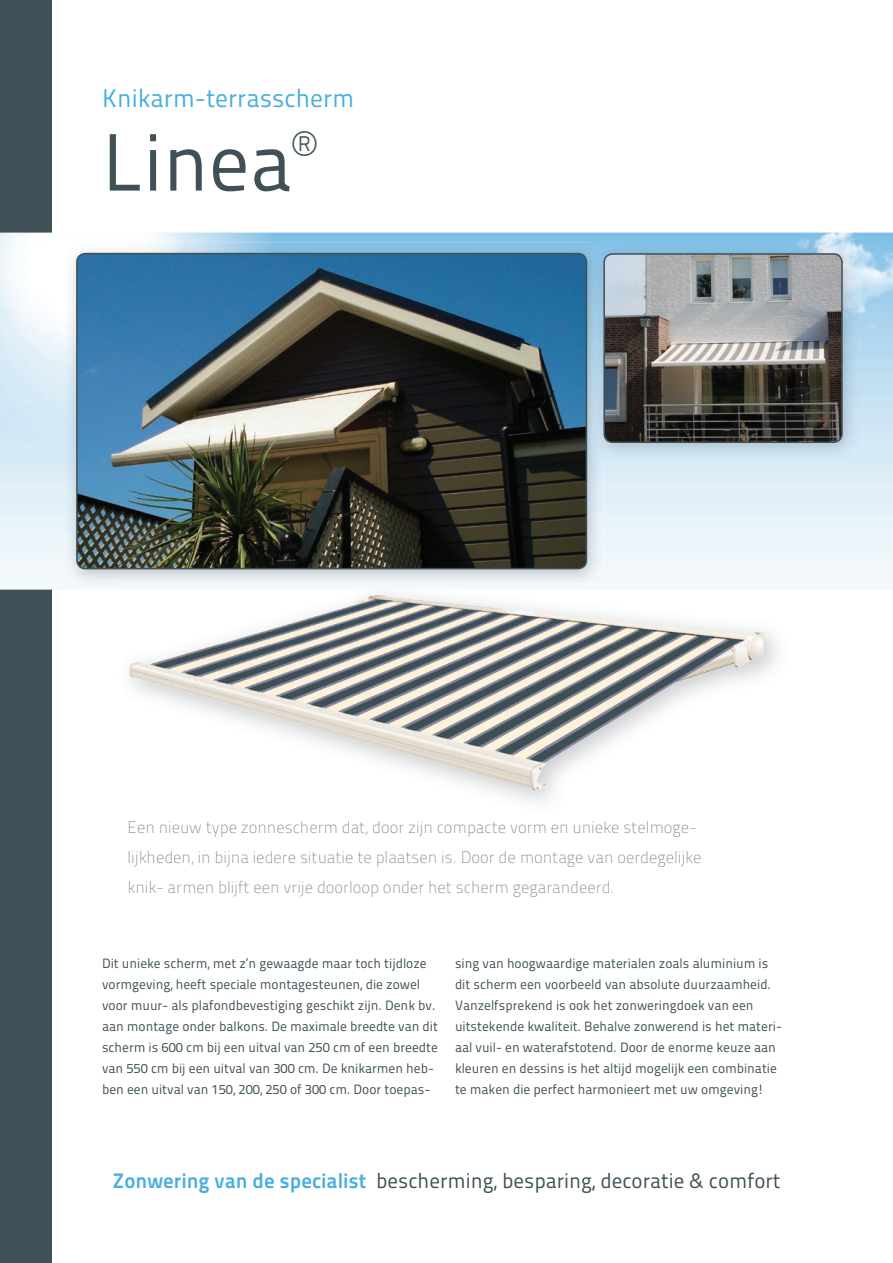
<style>
.page{position:relative;width:893px;height:1263px;background:#fff}
.page>*{position:absolute;margin:0;border:0;box-sizing:border-box;transform-origin:0 0}
.t1{font:81px "Titillium Maps 29 L 400 wt";color:#3f5056}
.t2{font:25.5px "Titillium Maps 29 L 400 wt";color:#48aede}
.t3{font:21px "Titillium Maps 29 L 400 wt";color:#3f5056}
.t4{font:16.5px/30px "Titillium Maps 29 L 1 wt";color:#738188}
.t5{font:13.5px/21px "Titillium Maps 29 L 400 wt";color:#3f5056}
.s1{font-family:"Titillium Maps 29 L 800 wt";color:#48aede}
</style>
<div class="page">
<div style="left:0;top:0;width:51px;height:1263px;background:#3f5056"></div>
<img style="left:0;top:233px;width:893px;height:357px">
<img style="left:64px;top:242px;width:377px;height:345px">
<img style="left:441px;top:242px;width:162px;height:341px">
<img style="left:76px;top:253px;width:511px;height:316px">
<img style="left:118px;top:583px;width:670px;height:219px">
<hr style="left:118px;top:583px;width:485px;height:4px;background:#f2f7fb">
<img style="left:242px;top:595px;width:138px;height:42px">
<img style="left:591px;top:243px;width:268px;height:218px">
<svg style="left:603px;top:253px;width:240px;height:190px;background:#737372"></svg>
<h2 class="t2" style="left:102px;top:79px;width:254px">Knikarm-terrasscherm</h2>
<h1 class="t1" style="left:102px;top:102px;width:216px">Linea<sup>®</sup></h1>
<p class="t4" style="left:128px;top:811px;width:575px">Een nieuw type zonnescherm dat, door zijn compacte vorm en unieke stelmoge&shy;lijkheden, in bijna iedere situatie te plaatsen is. Door de montage van oerdegelijke knik- armen blijft een vrije doorloop onder het scherm gegarandeerd.</p>
<p class="t5" style="left:102px;top:952px;width:337px">Dit unieke scherm, met z’n gewaagde maar toch tijdloze vormgeving, heeft speciale montagesteunen, die zowel voor muur- als plafondbevestiging geschikt zijn. Denk bv. aan montage onder balkons. De maximale breedte van dit scherm is 600 cm bij een uitval van 250 cm of een breedte van 550 cm bij een uitval van 300 cm. De knikarmen heb&shy;ben een uitval van 150, 200, 250 of 300 cm. Door toepas-</p>
<p class="t5" style="left:455px;top:952px;width:328px">sing van hoogwaardige materialen zoals aluminium is dit scherm een voorbeeld van absolute duurzaamheid.<br>Vanzelfsprekend is ook het zonweringdoek van een uitstekende kwaliteit. Behalve zonwerend is het materi&shy;aal vuil- en waterafstotend. Door de enorme keuze aan kleuren en dessins is het altijd mogelijk een combinatie te maken die perfect harmonieert met uw omgeving!</p>
<h3 class="t3" style="left:112px;top:1165px;width:670px"><span class="s1">Zonwering van de specialist</span> bescherming, besparing, decoratie &amp; comfort</h3>
</div>
